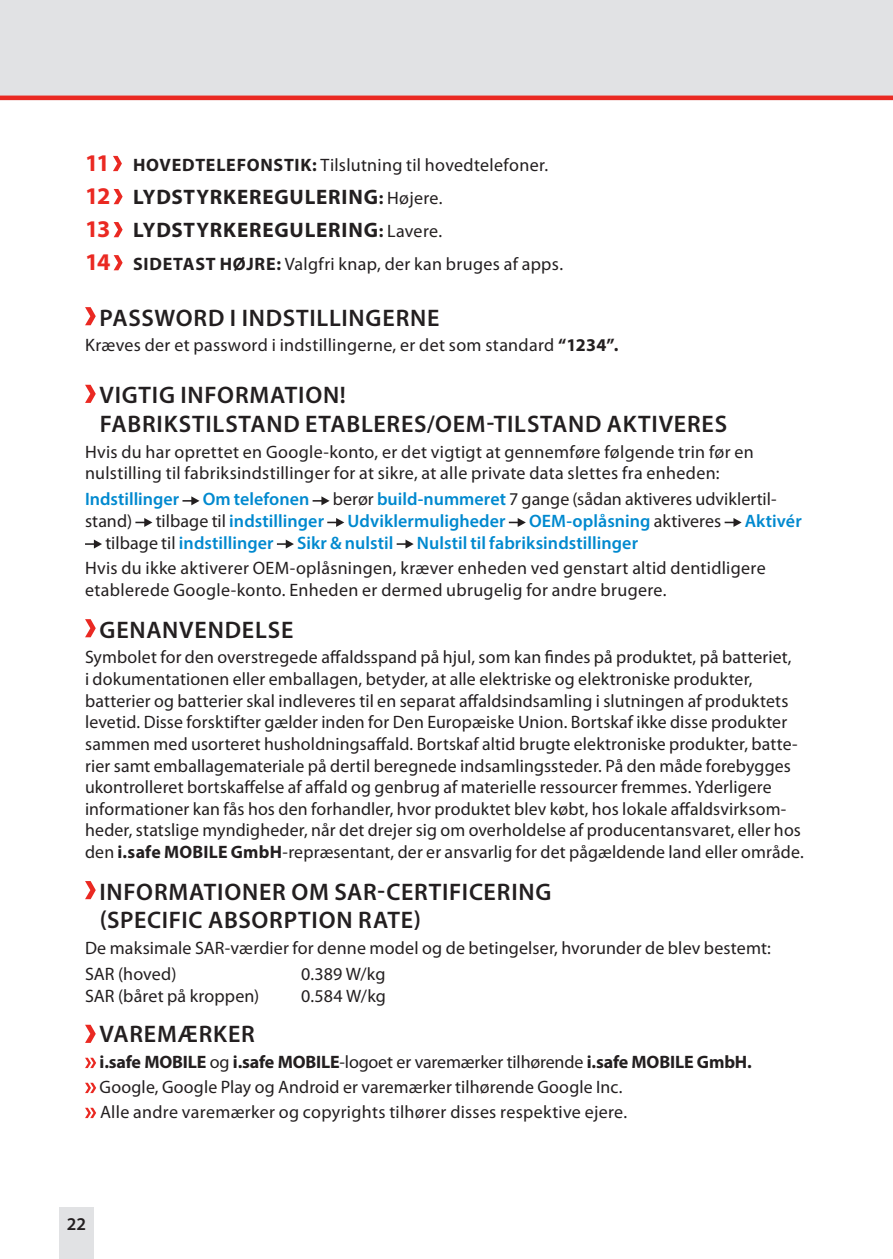
<style>
.page{position:relative;width:893px;height:1259px;background:#fff}
.page>*{position:absolute;margin:0;border:0;box-sizing:border-box;transform-origin:0 0}
.t1{font:600 24px/28.8px "Myriad Pro";letter-spacing:.035em;color:#231f20}
.t2{font:700 21px/33px "Myriad Pro";letter-spacing:.04em;color:#231f20}
.t3{font:18px/21.6px "Myriad Pro";letter-spacing:.01em;color:#231f20}
.t4{font:600 18px "Myriad Pro";letter-spacing:.005em;color:#0089cf}
.t5{font:600 18px "Myriad Pro";color:#231f20}
.s1{font-weight:700;font-size:24px;color:#ea2922}
.s2{font-weight:700}
.s3{font-size:24px;color:#ea2922}
.s4{font-size:18px}
.s5{font-weight:400;font-size:18px}
.s6{font-weight:600;color:#0089cf}
.s7{font-weight:400;color:#231f20}
</style>
<div class="page">
<div style="left:60px;top:1208px;width:34px;height:51px;background:#e1e2e4"></div>
<div style="left:0;top:0;width:893px;height:101px;background:#e1e2e4"></div>
<hr style="left:0;top:96px;width:893px;height:4px;background:#ea2922">
<svg style="left:113px;top:156px;width:9px;height:15px"></svg>
<svg style="left:114px;top:189px;width:9px;height:15px"></svg>
<svg style="left:114px;top:222px;width:9px;height:15px"></svg>
<svg style="left:114px;top:255px;width:9px;height:15px"></svg>
<svg style="left:85px;top:307px;width:11px;height:18px"></svg>
<svg style="left:85px;top:385px;width:11px;height:18px"></svg>
<svg style="left:182px;top:496px;width:17px;height:9px"></svg>
<svg style="left:313px;top:496px;width:17px;height:9px"></svg>
<svg style="left:135px;top:518px;width:17px;height:9px"></svg>
<svg style="left:327px;top:518px;width:17px;height:9px"></svg>
<svg style="left:509px;top:518px;width:17px;height:9px"></svg>
<svg style="left:725px;top:518px;width:17px;height:9px"></svg>
<svg style="left:85px;top:539px;width:17px;height:9px"></svg>
<svg style="left:277px;top:539px;width:17px;height:9px"></svg>
<svg style="left:397px;top:539px;width:17px;height:9px"></svg>
<svg style="left:85px;top:619px;width:11px;height:18px"></svg>
<svg style="left:85px;top:881px;width:11px;height:18px"></svg>
<svg style="left:85px;top:1024px;width:11px;height:19px"></svg>
<svg style="left:85px;top:1057px;width:11px;height:11px"></svg>
<svg style="left:85px;top:1082px;width:11px;height:11px"></svg>
<svg style="left:85px;top:1107px;width:11px;height:11px"></svg>
<p class="t3" style="left:85px;top:154px;width:463px"><span class="s1">11</span> <span class="s2">HOVEDTELEFONSTIK:</span> Tilslutning til hovedtelefoner.</p>
<p class="t2" style="left:85px;top:180px;width:357px"><span class="s3">12</span> LYDSTYRKEREGULERING<span class="s4">:</span> <span class="s5">Højere.<br></span><span class="s3">13</span> LYDSTYRKEREGULERING<span class="s4">:</span> <span class="s5">Lavere.</span></p>
<p class="t3" style="left:85px;top:253px;width:478px"><span class="s1">14</span> <span class="s2">SIDETAST HØJRE:</span> Valgfri knap, der kan bruges af apps.</p>
<h1 class="t1" style="left:99px;top:302px;width:342px">PASSWORD I INDSTILLINGERNE</h1>
<p class="t3" style="left:85px;top:334px;width:535px">Kræves der et password i indstillingerne, er det som standard <span class="s2">“1234”.</span></p>
<h1 class="t1" style="left:99px;top:380px;width:629px">VIGTIG INFORMATION!<br>FABRIKSTILSTAND ETABLERES/OEM-TILSTAND AKTIVERES</h1>
<p class="t3" style="left:85px;top:441px;width:670px">Hvis du har oprettet en Google-konto, er det vigtigt at gennemføre følgende trin før en nulstilling til fabriksindstillinger for at sikre, at alle private data slettes fra enheden:</p>
<p class="t4" style="left:85px;top:488px;width:96px">Indstillinger</p>
<p class="t4" style="left:203px;top:488px;width:108px">Om telefonen</p>
<p class="t3" style="left:333px;top:488px;width:445px">berør <span class="s6">build-nummeret</span> 7 gange (sådan aktiveres udviklertil-</p>
<p class="t3" style="left:85px;top:510px;width:49px">stand)</p>
<p class="t4" style="left:156px;top:509px;width:170px"><span class="s7">tilbage til</span> indstillinger</p>
<p class="t4" style="left:347px;top:509px;width:160px">Udviklermuligheder</p>
<p class="t4" style="left:529px;top:509px;width:194px">OEM-oplåsning <span class="s7">aktiveres</span></p>
<p class="t4" style="left:745px;top:509px;width:58px">Aktivér</p>
<p class="t4" style="left:105px;top:531px;width:170px"><span class="s7">tilbage til</span> indstillinger</p>
<p class="t4" style="left:297px;top:531px;width:98px">Sikr &amp; nulstil</p>
<p class="t4" style="left:417px;top:531px;width:223px">Nulstil til fabriksindstillinger</p>
<p class="t3" style="left:85px;top:557px;width:682px">Hvis du ikke aktiverer OEM-oplåsningen, kræver enheden ved genstart altid dentidligere etablerede Google-konto. Enheden er dermed ubrugelig for andre brugere.</p>
<h1 class="t1" style="left:99px;top:614px;width:195px">GENANVENDELSE</h1>
<p class="t3" style="left:85px;top:646px;width:719px">Symbolet for den overstregede affaldsspand på hjul, som kan findes på produktet, på batteriet,<br>i dokumentationen eller emballagen, betyder, at alle elektriske og elektroniske produkter, batterier og batterier skal indleveres til en separat affaldsindsamling i slutningen af produktets levetid. Disse forsktifter gælder inden for Den Europæiske Union. Bortskaf ikke disse produkter sammen med usorteret husholdningsaffald. Bortskaf altid brugte elektroniske produkter, batte&shy;rier samt emballagemateriale på dertil beregnede indsamlingssteder. På den måde forebygges ukontrolleret bortskaffelse af affald og genbrug af materielle ressourcer fremmes. Yderligere informationer kan fås hos den forhandler, hvor produktet blev købt, hos lokale affaldsvirksom&shy;heder, statslige myndigheder, når det drejer sig om overholdelse af producentansvaret, eller hos den <span class="s2">i.safe MOBILE GmbH</span>-repræsentant, der er ansvarlig for det pågældende land eller område.</p>
<h1 class="t1" style="left:99px;top:876px;width:454px">INFORMATIONER OM SAR-CERTIFICERING (SPECIFIC ABSORPTION RATE)</h1>
<p class="t3" style="left:85px;top:935px;width:687px;line-height:25.8px">De maksimale SAR-værdier for denne model og de betingelser, hvorunder de blev bestemt:<br>SAR (hoved)</p>
<p class="t3" style="left:301px;top:963px;width:86px">0.389 W/kg</p>
<p class="t3" style="left:85px;top:984px;width:176px">SAR (båret på kroppen)</p>
<p class="t3" style="left:301px;top:984px;width:86px">0.584 W/kg</p>
<h1 class="t1" style="left:99px;top:1018px;width:157px">VAREMÆRKER</h1>
<p class="t3" style="left:100px;top:1049px;width:654px;line-height:24.9px"><span class="s2">i.safe MOBILE</span> og <span class="s2">i.safe MOBILE</span>-logoet er varemærker tilhørende <span class="s2">i.safe MOBILE GmbH.<br></span>Google, Google Play og Android er varemærker tilhørende Google Inc.<br>Alle andre varemærker og copyrights tilhører disses respektive ejere.</p>
<p class="t5" style="left:67px;top:1212px;width:21px">22</p>
</div>
